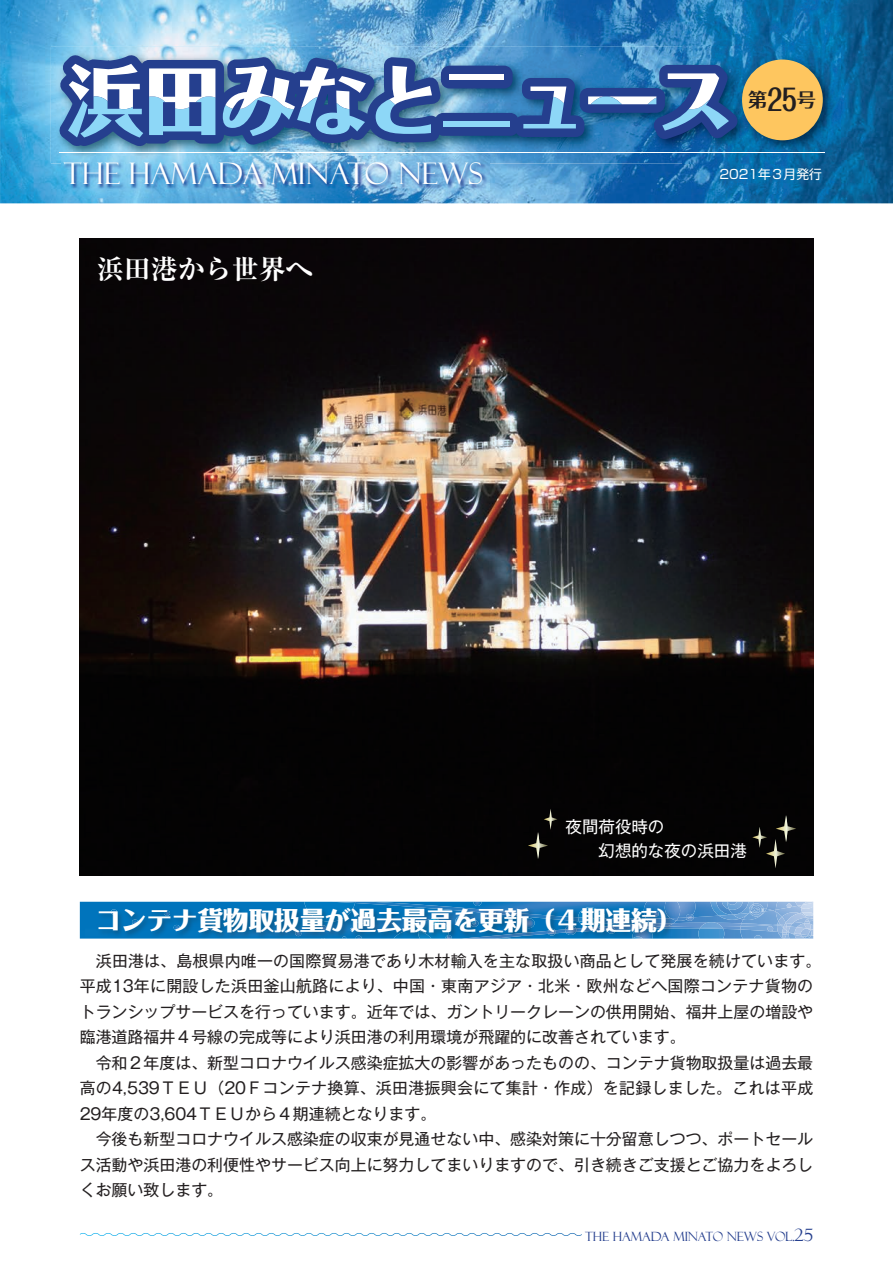
<style>
.page{position:relative;width:893px;height:1263px;background:#fff}
.page>*{position:absolute;margin:0;border:0;box-sizing:border-box;transform-origin:0 0}
.t1{font:29.7px "Felix Titling";color:#fff}
.t2{font:700 expanded 27px "Ryumin Pr 5";color:#fff}
.t3{font:800 25.5px "Folk Pro";color:#fff}
.t4{font:19.2px "Folk Pro Bold 90 pv RKSJ H";color:#231f20}
.t5{font:16.5px/24.5px "Gothic MB101 Pr 5";color:#fff}
.t6{font:15.9px/25.5px "Gothic MB101 Pr 5";color:#231f20}
.t7{font:12.75px "Felix Titling";color:#253f8e}
.t8{font:12.75px "Shin Go Pr 5 Regular 90 pv RKSJ H";color:#fff}
.s1{font-size:29.4px}
.s2{font-size:16.95px}
</style>
<div class="page">
<svg style="left:255px;top:1233px;width:314px;height:2px"></svg>
<img style="left:0;top:0;width:893px;height:203px">
<img style="left:51px;top:46px;width:789px;height:117px">
<div style="left:742px;top:60px;width:81px;height:80px;background:#fec65f;border-radius:50%"></div>
<img style="left:59px;top:54px;width:679px;height:93px">
<hr style="left:60px;top:152px;width:765px;height:1px;background:#fff">
<img style="left:62px;top:157px;width:427px;height:41px">
<img style="left:80px;top:902px;width:224px;height:36px">
<img style="left:304px;top:902px;width:51px;height:4px">
<img style="left:674px;top:927px;width:48px;height:11px">
<img style="left:700px;top:927px;width:22px;height:2px">
<img style="left:355px;top:902px;width:367px;height:21px">
<svg style="left:470px;top:902px;width:28px;height:4px"></svg>
<svg style="left:674px;top:911px;width:20px;height:18px"></svg>
<svg style="left:332px;top:902px;width:23px;height:1px"></svg>
<img style="left:719px;top:915px;width:3px;height:5px">
<svg style="left:722px;top:902px;width:91px;height:36px"></svg>
<img style="left:674px;top:923px;width:99px;height:4px">
<div style="left:97px;top:906px;width:577px;height:34px;background:#231f20;opacity:.3"></div>
<img style="left:80px;top:238px;width:733px;height:638px">
<svg style="left:752px;top:815px;width:44px;height:53px"></svg>
<svg style="left:528px;top:809px;width:29px;height:50px"></svg>
<p class="t4" style="left:748px;top:84px;width:69px">第<span class="s1">25</span>号</p>
<h1 class="t1" style="left:64px;top:157px;width:420px">THE HAMADA MINATO NEWS</h1>
<p class="t8" style="left:719px;top:164px;width:104px">2021年３月発行</p>
<h2 class="t2" style="left:97px;top:248px;width:217px">浜田港から世界へ</h2>
<p class="t5" style="left:566px;top:813px;width:183px">夜間荷役時の<br>　　幻想的な夜の浜田港</p>
<h3 class="t3" style="left:96px;top:898px;width:588px">コンテナ貨物取扱量が過去最高を更新（４期連続）</h3>
<p class="t6" style="left:80px;top:946px;width:743px">　浜田港は、島根県内唯一の国際貿易港であり木材輸入を主な取扱い商品として発展を続けています。平成13年に開設した浜田釜山航路により、中国・東南アジア・北米・欧州などへ国際コンテナ貨物のトランシップサービスを行っています。近年では、ガントリークレーンの供用開始、福井上屋の増設や臨港道路福井４号線の完成等により浜田港の利用環境が飛躍的に改善されています。<br>　令和２年度は、新型コロナウイルス感染症拡大の影響があったものの、コンテナ貨物取扱量は過去最高の4,539ＴＥＵ（20Ｆコンテナ換算、浜田港振興会にて集計・作成）を記録しました。これは平成29年度の3,604ＴＥＵから４期連続となります。<br>　今後も新型コロナウイルス感染症の収束が見通せない中、感染対策に十分留意しつつ、ポートセールス活動や浜田港の利便性やサービス向上に努力してまいりますので、引き続きご支援とご協力をよろしくお願い致します。</p>
<p class="t7" style="left:585px;top:1229px;width:230px">THE HAMADA MINATO NEWS vol.<span class="s2">25</span></p>
</div>
